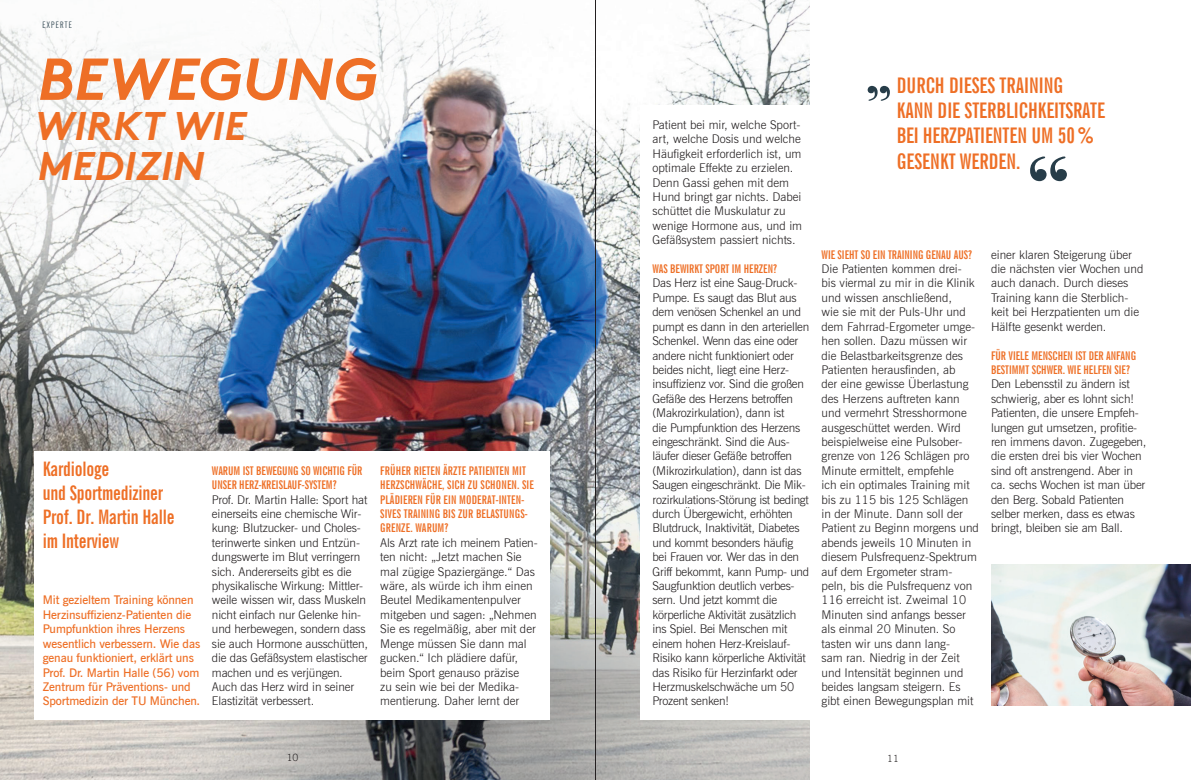
<style>
.page{position:relative;width:1191px;height:780px;background:#fff}
.page>*{position:absolute;margin:0;border:0;box-sizing:border-box;transform-origin:0 0}
.t1{font:110.5px "Bodoni Svty Two ITCTT";color:#273d49}
.t2{font:66.8px "Bodoni Svty Two ITCTT";color:#273d49}
.t3{font:italic 700 59px "Brown";letter-spacing:.005em;color:#ee6f26}
.t4{font:italic 700 40px/40px "Brown";letter-spacing:.005em;color:#ee6f26}
.t5{font:700 extra-condensed 21.6px/25.3px "News Gothic BT";color:#ee6f26}
.t6{font:700 extra-condensed 20px/24px "News Gothic BT";letter-spacing:-.01em;color:#ee6f26}
.t7{font:300 12px/14.4px "News Gothic BT";letter-spacing:-.01em;color:#231f20}
.t8{font:700 extra-condensed 12px/14.4px "News Gothic BT";color:#ee6f26}
.t9{font:600 12px/14.4px "News Gothic BT";letter-spacing:-.01em;color:#ee6f26}
.t10{font:300 10px "News Gothic BT";color:#231f20}
.t11{font:extra-condensed 9px "News Gothic BT";letter-spacing:.15em;color:#273d49}
</style>
<div class="page">
<img style="left:0;top:0;width:810px;height:780px">
<div style="left:369px;top:451px;width:181px;height:268px;background:#fff"></div>
<div style="left:34px;top:451px;width:347px;height:268px;background:#fff"></div>
<div style="left:641px;top:105px;width:223px;height:614px;background:#fff"></div>
<img style="left:991px;top:564px;width:200px;height:141px">
<hr style="left:595px;top:0;width:1px;height:780px;background:#231f20">
<p class="t11" style="left:43px;top:19px;width:31px">EXPERTE</p>
<h3 class="t3" style="left:38px;top:32px;width:341px">BEWEGUNG</h3>
<h3 class="t4" style="left:35px;top:102px;width:213px">WIRKT WIE<br>MEDIZIN</h3>
<h3 class="t6" style="left:43px;top:456px;width:133px">Kardiologe<br>und Sportmediziner<br>Prof. Dr. Martin Halle im Interview</h3>
<p class="t9" style="left:43px;top:593px;width:159px">Mit gezieltem Training können<br>Herzinsuffizienz-Patienten die<br>Pumpfunktion ihres Herzens wesentlich verbessern. Wie das genau funktioniert, erklärt uns<br>Prof. Dr. Martin Halle (56) vom<br>Zentrum für Präventions- und<br>Sportmedizin der TU München.</p>
<p class="t8" style="left:212px;top:463px;width:152px">WARUM IST BEWEGUNG SO WICHTIG FÜR<br>UNSER HERZ-KREISLAUF-SYSTEM?</p>
<p class="t7" style="left:212px;top:492px;width:157px">Prof. Dr. Martin Halle: Sport hat einerseits eine chemische Wir&shy;kung: Blutzucker- und Choles&shy;terinwerte sinken und Entzün&shy;dungswerte im Blut verringern sich. Andererseits gibt es die physikalische Wirkung: Mittler&shy;weile wissen wir, dass Muskeln nicht einfach nur Gelenke hin&shy;und herbewegen, sondern dass sie auch Hormone ausschütten, die das Gefäßsystem elastischer machen und es verjüngen.<br>Auch das Herz wird in seiner<br>Elastizität verbessert.</p>
<p class="t8" style="left:380px;top:463px;width:155px">FRÜHER RIETEN ÄRZTE PATIENTEN MIT<br>HERZSCHWÄCHE, SICH ZU SCHONEN. SIE<br>PLÄDIEREN FÜR EIN MODERAT-INTEN-<br>SIVES TRAINING BIS ZUR BELASTUNGS-<br>GRENZE. WARUM?</p>
<p class="t7" style="left:380px;top:535px;width:159px">Als Arzt rate ich meinem Patien&shy;ten nicht: „Jetzt machen Sie mal zügige Spaziergänge.“ Das wäre, als würde ich ihm einen<br>Beutel Medikamentenpulver mitgeben und sagen: „Nehmen<br>Sie es regelmäßig, aber mit der<br>Menge müssen Sie dann mal gucken.“ Ich plädiere dafür, beim Sport genauso präzise<br>zu sein wie bei der Medika&shy;mentierung. Daher lernt der</p>
<p class="t7" style="left:652px;top:117px;width:151px">Patient bei mir, welche Sport&shy;art, welche Dosis und welche<br>Häufigkeit erforderlich ist, um optimale Effekte zu erzielen.<br>Denn Gassi gehen mit dem<br>Hund bringt gar nichts. Dabei schüttet die Muskulatur zu wenige Hormone aus, und im<br>Gefäßsystem passiert nichts.</p>
<p class="t8" style="left:652px;top:261px;width:126px">WAS BEWIRKT SPORT IM HERZEN?</p>
<p class="t7" style="left:652px;top:276px;width:158px">Das Herz ist eine Saug-Druck-<br>Pumpe. Es saugt das Blut aus dem venösen Schenkel an und pumpt es dann in den arteriellen<br>Schenkel. Wenn das eine oder andere nicht funktioniert oder beides nicht, liegt eine Herz&shy;insuffizienz vor. Sind die großen<br>Gefäße des Herzens betroffen (Makrozirkulation), dann ist<br>die Pumpfunktion des Herzens eingeschränkt. Sind die Aus&shy;läufer dieser Gefäße betroffen (Mikrozirkulation), dann ist das<br>Saugen eingeschränkt. Die Mik&shy;rozirkulations-Störung ist bedingt durch Übergewicht, erhöhten<br>Blutdruck, Inaktivität, Diabetes und kommt besonders häufig bei Frauen vor. Wer das in den<br>Griff bekommt, kann Pump- und<br>Saugfunktion deutlich verbes&shy;sern. Und jetzt kommt die körperliche Aktivität zusätzlich ins Spiel. Bei Menschen mit einem hohen Herz-Kreislauf-<br>Risiko kann körperliche Aktivität das Risiko für Herzinfarkt oder<br>Herzmuskelschwäche um 50<br>Prozent senken!</p>
<h2 class="t2" style="left:864px;top:15px;width:31px">„</h2>
<h3 class="t5" style="left:896px;top:72px;width:210px">DURCH DIESES TRAINING<br>KANN DIE STERBLICHKEITSRATE<br>BEI HERZPATIENTEN UM 50%<br>GESENKT WERDEN.</h3>
<h1 class="t1" style="left:1023px;top:107px;width:51px">“</h1>
<p class="t8" style="left:821px;top:247px;width:152px">WIE SIEHT SO EIN TRAINING GENAU AUS?</p>
<p class="t7" style="left:821px;top:261px;width:159px">Die Patienten kommen drei&shy;bis viermal zu mir in die Klinik und wissen anschließend,<br>wie sie mit der Puls-Uhr und dem Fahrrad-Ergometer umge&shy;hen sollen. Dazu müssen wir die Belastbarkeitsgrenze des<br>Patienten herausfinden, ab<br>der eine gewisse Überlastung des Herzens auftreten kann und vermehrt Stresshormone ausgeschüttet werden. Wird beispielweise eine Pulsober&shy;grenze von 126 Schlägen pro<br>Minute ermittelt, empfehle<br>ich ein optimales Training mit bis zu 115 bis 125 Schlägen in der Minute. Dann soll der<br>Patient zu Beginn morgens und abends jeweils 10 Minuten in diesem Pulsfrequenz-Spektrum auf dem Ergometer stram&shy;peln, bis die Pulsfrequenz von<br>116 erreicht ist. Zweimal 10<br>Minuten sind anfangs besser als einmal 20 Minuten. So tasten wir uns dann lang-<br>sam ran. Niedrig in der Zeit und Intensität beginnen und beides langsam steigern. Es gibt einen Bewegungsplan mit</p>
<p class="t7" style="left:991px;top:247px;width:154px">einer klaren Steigerung über die nächsten vier Wochen und auch danach. Durch dieses<br>Training kann die Sterblich&shy;keit bei Herzpatienten um die<br>Hälfte gesenkt werden.</p>
<p class="t8" style="left:991px;top:348px;width:147px">FÜR VIELE MENSCHEN IST DER ANFANG<br>BESTIMMT SCHWER. WIE HELFEN SIE?</p>
<p class="t7" style="left:991px;top:377px;width:157px">Den Lebensstil zu ändern ist schwierig, aber es lohnt sich!<br>Patienten, die unsere Empfeh&shy;lungen gut umsetzen, profitie&shy;ren immens davon. Zugegeben, die ersten drei bis vier Wochen sind oft anstrengend. Aber in ca. sechs Wochen ist man über den Berg. Sobald Patienten selber merken, dass es etwas bringt, bleiben sie am Ball.</p>
<p class="t10" style="left:287px;top:751px;width:13px">10</p>
<p class="t10" style="left:887px;top:752px;width:13px">11</p>
</div>
